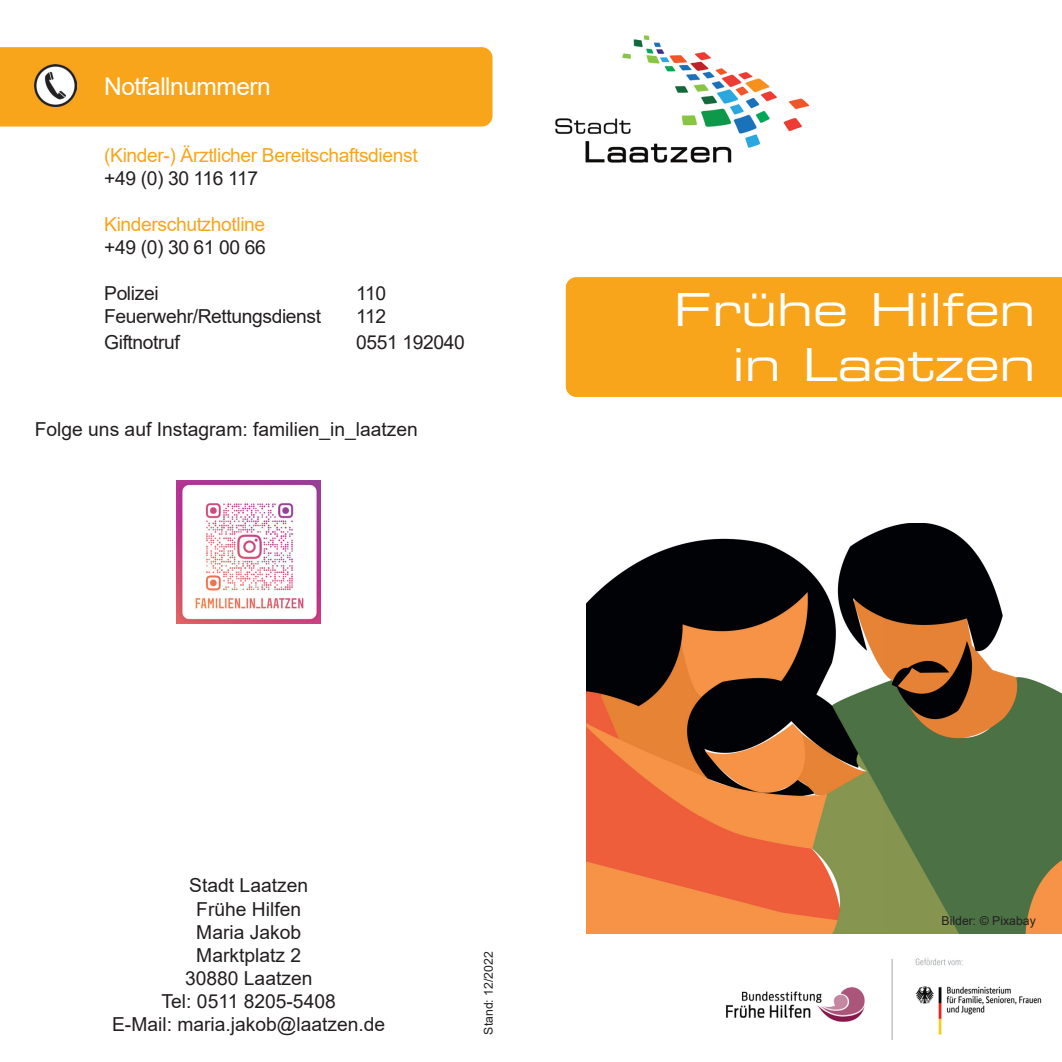
<style>
.page{position:relative;width:1062px;height:1062px;background:#fff}
.page>*{position:absolute;margin:0;border:0;box-sizing:border-box;transform-origin:0 0}
.t1{font:45.5px/54.6px "Eurostile LT Std Ex 2";color:#fff;text-align:right}
.t2{font:24.5px "Arial";letter-spacing:-.02em;color:#fff}
.t3{font:19.25px/23.1px "Arial";color:#231f20;text-align:center}
.t4{font:19.25px "Arial";letter-spacing:-.02em;color:#231f20}
.t5{font:19.25px "Arial";letter-spacing:-.02em;color:#f9a51b}
.t6{font:12.25px "Arial";color:#231f20}
</style>
<div class="page">
<div style="left:0;top:47px;width:492px;height:79px;background:#f9a51b"></div>
<div style="left:566px;top:277px;width:496px;height:120px;background:#f9a51b"></div>
<img style="left:555px;top:35px;width:255px;height:128px">
<img style="left:586px;top:523px;width:476px;height:410px">
<img style="left:35px;top:64px;width:42px;height:43px">
<img style="left:726px;top:958px;width:316px;height:82px">
<img style="left:176px;top:480px;width:144px;height:143px">
<p class="t2" style="left:104px;top:69px;width:168px">Notfallnummern</p>
<p class="t5" style="left:104px;top:142px;width:315px">(Kinder-) Ärztlicher Bereitschaftsdienst</p>
<p class="t4" style="left:104px;top:165px;width:155px">+49 (0) 30 116 117</p>
<p class="t5" style="left:104px;top:211px;width:163px">Kinderschutzhotline</p>
<p class="t3" style="left:104px;top:236px;width:163px">+49 (0) 30 61 00 66</p>
<p class="t4" style="left:104px;top:280px;width:56px">Polizei</p>
<p class="t3" style="left:356px;top:282px;width:31px">110</p>
<p class="t4" style="left:104px;top:303px;width:218px">Feuerwehr/Rettungsdienst</p>
<p class="t3" style="left:356px;top:305px;width:31px">112</p>
<p class="t4" style="left:104px;top:328px;width:77px">Giftnotruf</p>
<p class="t4" style="left:356px;top:328px;width:110px">0551 192040</p>
<p class="t3" style="left:35px;top:417px;width:385px">Folge uns auf Instagram: familien_in_laatzen</p>
<p class="t3" style="left:112px;top:874px;width:275px">Stadt Laatzen<br>Frühe Hilfen<br>Maria Jakob<br>Marktplatz 2<br>30880 Laatzen<br>Tel: 0511 8205-5408<br>E-Mail: maria.jakob@laatzen.de</p>
<p class="t6" style="left:480px;top:1034px;width:85px;rotate:-90deg">Stand: 12/2022</p>
<h1 class="t1" style="left:674px;top:281px;width:363px">Frühe Hilfen in Laatzen</h1>
<p class="t6" style="left:941px;top:912px;width:96px">Bilder: © Pixabay</p>
</div>
